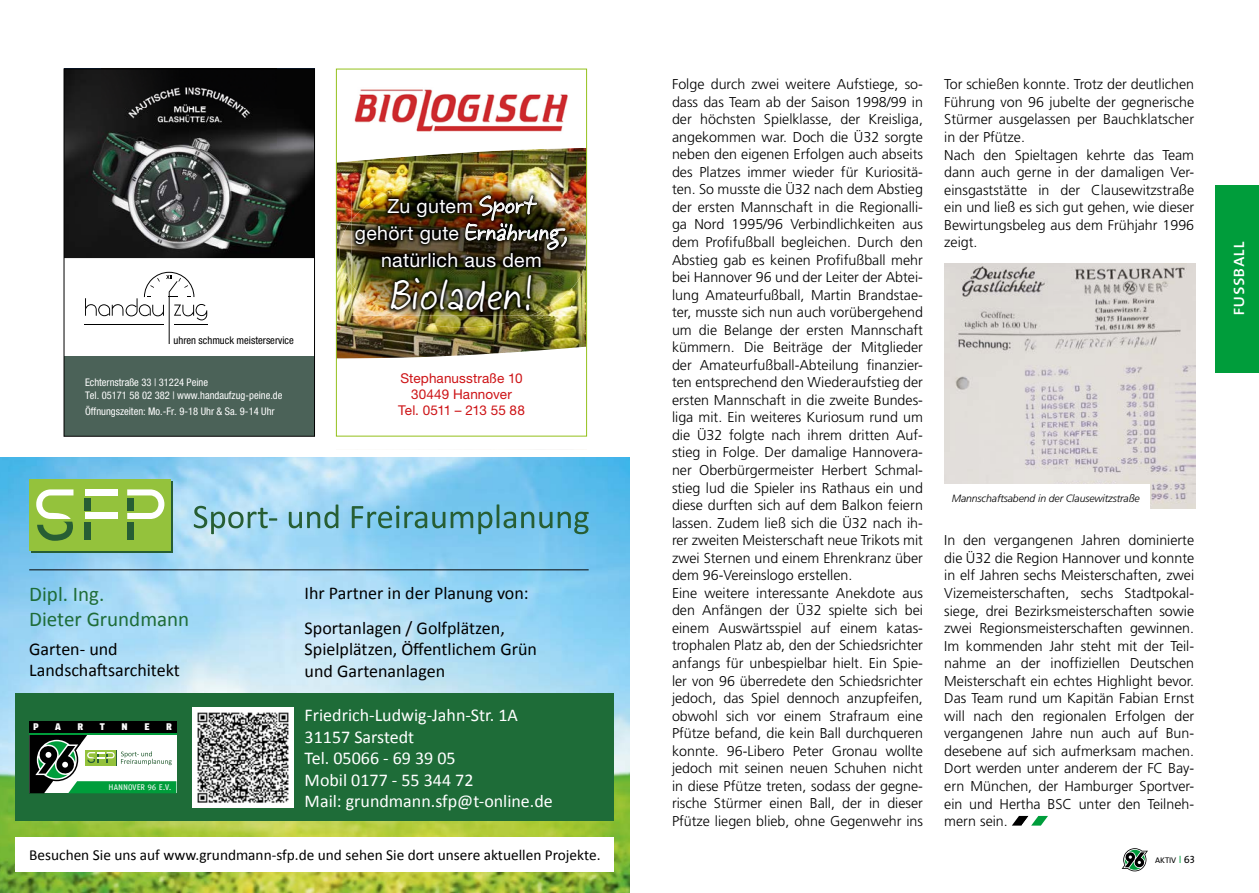
<style>
.page{position:relative;width:1259px;height:893px;background:#fff}
.page>*{position:absolute;margin:0;border:0;box-sizing:border-box;transform-origin:0 0}
.t1{font:45px "Jeff Script";letter-spacing:.015em;color:#fff}
.t2{font:21px/25.5px "Calibri";color:#1e6c38}
.t3{font:19.5px/27px "Helvetica Neue";letter-spacing:.015em;color:#fff;text-align:center}
.t4{font:19.5px "The Mix Caps";color:#fff}
.t5{font:18px/21.6px "Calibri";color:#000}
.t6{font:18px/21.6px "Calibri";color:#fff}
.t7{font:15.3px "Calibri";color:#000}
.t8{font:300 14.25px/17.5px "Frutiger";color:#000}
.t9{font:13.5px/16.2px "Helvetica Neue";letter-spacing:.01em;color:#cd1316;text-align:center}
.t10{font:condensed 10.65px "Helvetica Neue";color:#000}
.t11{font:condensed 10.5px/12.6px "Helvetica Neue";color:#fff}
.t12{font:italic 300 10.5px "Frutiger";letter-spacing:-.01em;color:#000}
.t13{font:900 9.6px "Fago No";color:#fff}
.t14{font:8.25px "The Mix Caps";letter-spacing:-.01em;color:#000}
.t15{font:8.1px "Fago No Regular LF";color:#fff}
.s1{font-family:"Jeff Script";font-size:24px}
.s2{font-family:"Meta Plus Normal";font-size:10.5px;color:#009d3b}
.s3{font-size:10.5px}
</style>
<div class="page">
<svg style="left:1121px;top:848px;width:27px;height:23px"></svg>
<div style="left:1215px;top:185px;width:44px;height:187px;background:#009d3b"></div>
<svg style="left:1012px;top:816px;width:36px;height:10px"></svg>
<img style="left:944px;top:263px;width:251px;height:246px">
<div style="left:943px;top:485px;width:206px;height:25px;background:#fff"></div>
<img style="left:338px;top:164px;width:247px;height:181px">
<svg style="left:335px;top:68px;width:253px;height:96px"></svg>
<svg style="left:335px;top:345px;width:253px;height:92px"></svg>
<img style="left:393px;top:178px;width:141px;height:13px">
<img style="left:339px;top:216px;width:246px;height:111px">
<img style="left:351px;top:191px;width:220px;height:125px">
<img style="left:465px;top:195px;width:102px;height:55px">
<img style="left:353px;top:88px;width:217px;height:45px">
<div style="left:336px;top:69px;width:251px;height:367px;border:1px solid #94c11c"></div>
<img style="left:0;top:457px;width:629px;height:436px">
<hr style="left:29px;top:569px;width:559px;height:1px;background:#050505">
<div style="left:15px;top:694px;width:599px;height:127px;background:#1e6c38"></div>
<img style="left:193px;top:707px;width:100px;height:101px">
<div style="left:15px;top:838px;width:599px;height:34px;background:#fff"></div>
<svg style="left:194px;top:506px;width:83px;height:28px;background:#91c0c9"></svg>
<svg style="left:289px;top:504px;width:49px;height:24px"></svg>
<svg style="left:352px;top:504px;width:236px;height:30px;background:#66afc5"></svg>
<div style="left:31px;top:481px;width:142px;height:71px;background:#275e34"></div>
<div style="left:29px;top:479px;width:142px;height:72px;background:#94c23c"></div>
<svg style="left:36px;top:489px;width:37px;height:52px"></svg>
<div style="left:85px;top:489px;width:33px;height:6px;background:#fff"></div>
<div style="left:85px;top:513px;width:33px;height:6px;background:#fff"></div>
<div style="left:85px;top:498px;width:6px;height:12px;background:#275e34"></div>
<div style="left:85px;top:522px;width:6px;height:17px;background:#275e34"></div>
<div style="left:127px;top:522px;width:6px;height:17px;background:#275e34"></div>
<svg style="left:127px;top:489px;width:37px;height:30px"></svg>
<div style="left:29px;top:721px;width:147px;height:12px;background:#000"></div>
<svg style="left:29px;top:733px;width:147px;height:60px;background:#90b398"></svg>
<svg style="left:85px;top:272px;width:122px;height:72px"></svg>
<img style="left:66px;top:71px;width:247px;height:187px">
<div style="left:64px;top:356px;width:250px;height:80px;background:#4b6258"></div>
<img style="left:102px;top:71px;width:175px;height:77px">
<div style="left:64px;top:69px;width:251px;height:367px;border:1px solid #000"></div>
<p class="t10" style="left:173px;top:334px;width:122px">uhren schmuck meisterservice</p>
<p class="t11" style="left:85px;top:376px;width:199px">Echternstraße 33 | 31224 Peine<br>Tel. 05171 58 02 382 | www.handaufzug-peine.de</p>
<p class="t11" style="left:85px;top:405px;width:191px">Öffnungszeiten: Mo.-Fr. 9-18 Uhr &amp; Sa. 9-14 Uhr</p>
<h3 class="t3" style="left:355px;top:192px;width:215px">Zu gutem <span class="s1">Sport<br></span>gehört gute <span class="s1">Ernährung, </span>natürlich aus dem</h3>
<h1 class="t1" style="left:390px;top:261px;width:144px">Bioladen!</h1>
<p class="t9" style="left:398px;top:370px;width:128px">Stephanusstraße 10<br>30449 Hannover<br>Tel. 0511 – 213 55 88</p>
<p class="t5" style="left:305px;top:574px;width:226px;line-height:35.2px">Ihr Partner in der Planung von:<br>Sportanlagen / Golfplätzen,</p>
<p class="t5" style="left:305px;top:638px;width:234px">Spielplätzen, Öffentlichem Grün und Gartenanlagen</p>
<p class="t6" style="left:305px;top:704px;width:250px">Friedrich-Ludwig-Jahn-Str. 1A<br>31157 Sarstedt<br>Tel. 05066 - 69 39 05<br>Mobil 0177 - 55 344 72<br>Mail: grundmann.sfp@t-online.de</p>
<p class="t7" style="left:29px;top:845px;width:573px">Besuchen Sie uns auf www.grundmann-sfp.de und sehen Sie dort unsere aktuellen Projekte.</p>
<h2 class="t2" style="left:29px;top:581px;width:161px">Dipl. Ing.<br>Dieter Grundmann</h2>
<p class="t5" style="left:29px;top:638px;width:152px">Garten- und<br>Landschaftsarchitekt</p>
<p class="t13" style="left:33px;top:721px;width:7px">P</p>
<p class="t13" style="left:55px;top:721px;width:7px">A</p>
<p class="t13" style="left:78px;top:721px;width:7px">R</p>
<p class="t13" style="left:100px;top:721px;width:6px">T</p>
<p class="t13" style="left:121px;top:721px;width:8px">N</p>
<p class="t13" style="left:144px;top:721px;width:7px">E</p>
<p class="t13" style="left:166px;top:721px;width:7px">R</p>
<p class="t15" style="left:109px;top:783px;width:64px">HANNOVER 96 E.V.</p>
<p class="t8" style="left:672px;top:75px;width:252px">Folge durch zwei weitere Aufstiege, so&shy;dass das Team ab der Saison 1998/99 in der höchsten Spielklasse, der Kreisliga, angekommen war. Doch die Ü32 sorgte neben den eigenen Erfolgen auch abseits des Platzes immer wieder für Kuriositä&shy;ten. So musste die Ü32 nach dem Abstieg der ersten Mannschaft in die Regionalli&shy;ga Nord 1995/96 Verbindlichkeiten aus dem Profifußball begleichen. Durch den Abstieg gab es keinen Profifußball mehr bei Hannover 96 und der Leiter der Abtei&shy;lung Amateurfußball, Martin Brandstae&shy;ter, musste sich nun auch vorübergehend um die Belange der ersten Mannschaft kümmern. Die Beiträge der Mitglieder der Amateurfußball-Abteilung finanzier&shy;ten entsprechend den Wiederaufstieg der ersten Mannschaft in die zweite Bundes&shy;liga mit. Ein weiteres Kuriosum rund um die Ü32 folgte nach ihrem dritten Auf&shy;stieg in Folge. Der damalige Hannovera&shy;ner Oberbürgermeister Herbert Schmal&shy;stieg lud die Spieler ins Rathaus ein und diese durften sich auf dem Balkon feiern lassen. Zudem ließ sich die Ü32 nach ih&shy;rer zweiten Meisterschaft neue Trikots mit zwei Sternen und einem Ehrenkranz über dem 96-Vereinslogo erstellen.<br>Eine weitere interessante Anekdote aus den Anfängen der Ü32 spielte sich bei einem Auswärtsspiel auf einem katas&shy;trophalen Platz ab, den der Schiedsrichter anfangs für unbespielbar hielt. Ein Spie&shy;ler von 96 überredete den Schiedsrichter jedoch, das Spiel dennoch anzupfeifen, obwohl sich vor einem Strafraum eine Pfütze befand, die kein Ball durchqueren konnte. 96-Libero Peter Gronau wollte jedoch mit seinen neuen Schuhen nicht in diese Pfütze treten, sodass der gegne&shy;rische Stürmer einen Ball, der in dieser Pfütze liegen blieb, ohne Gegenwehr ins</p>
<p class="t8" style="left:944px;top:76px;width:251px">Tor schießen konnte. Trotz der deutlichen Führung von 96 jubelte der gegnerische Stürmer ausgelassen per Bauchklatscher in der Pfütze.<br>Nach den Spieltagen kehrte das Team dann auch gerne in der damaligen Ver&shy;einsgaststätte in der Clausewitzstraße ein und ließ es sich gut gehen, wie dieser Bewirtungsbeleg aus dem Frühjahr 1996 zeigt.</p>
<p class="t12" style="left:951px;top:492px;width:189px">Mannschaftsabend in der Clausewitzstraße</p>
<p class="t8" style="left:944px;top:532px;width:251px;text-align:justify">In den vergangenen Jahren dominierte die Ü32 die Region Hannover und konnte in elf Jahren sechs Meisterschaften, zwei Vizemeisterschaften, sechs Stadtpokal&shy;siege, drei Bezirksmeisterschaften sowie zwei Regionsmeisterschaften gewinnen.<br>Im kommenden Jahr steht mit der Teil&shy;nahme an der inoffiziellen Deutschen Meisterschaft ein echtes Highlight bevor.<br>Das Team rund um Kapitän Fabian Ernst will nach den regionalen Erfolgen der vergangenen Jahre nun auch auf Bun&shy;desebene auf sich aufmerksam machen.<br>Dort werden unter anderem der FC Bay&shy;ern München, der Hamburger Sportver&shy;ein und Hertha BSC unter den Teilneh&shy;mern sein.</p>
<p class="t14" style="left:1155px;top:853px;width:41px">AKTIV <span class="s2">I</span> <span class="s3">63</span></p>
<h3 class="t4" style="left:1221px;top:316px;width:76px;rotate:-90deg">fussball</h3>
</div>
